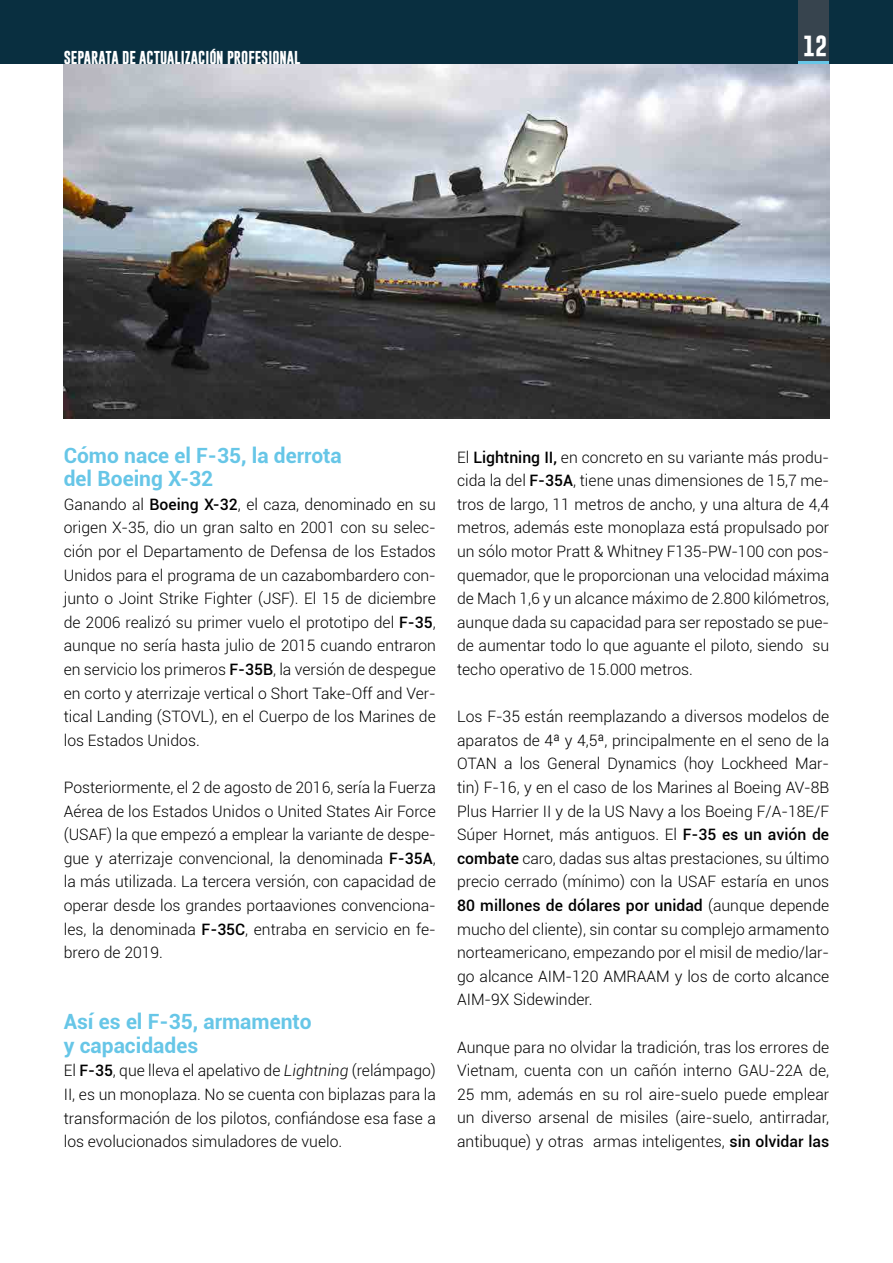
<style>
.page{position:relative;width:893px;height:1263px;background:#fff}
.page>*{position:absolute;margin:0;border:0;box-sizing:border-box;transform-origin:0 0}
.t1{font:700 21px/23.5px "Roboto";color:#67c6e7}
.t2{font:700 21px "Gobold";color:#fff;scale:1.06 1}
.t3{font:300 15.75px/23.5px "Roboto";color:#000;text-align:justify}
.t4{font:700 13.5px "Gobold";color:#fff}
.s1{font-weight:500}
.s2{font-style:italic}
</style>
<div class="page">
<div style="left:0;top:0;width:893px;height:64px;background:#092f40"></div>
<div style="left:798px;top:0;width:31px;height:64px;background:#37444e"></div>
<hr style="left:798px;top:61px;width:31px;height:3px;background:#67c6e7">
<img style="left:64px;top:64px;width:765px;height:355px">
<p class="t4" style="left:64px;top:49px;width:238px">SEPARATA DE ACTUALIZACIÓN PROFESIONAL</p>
<h1 class="t2" style="left:803px;top:32px;width:24px">12</h1>
<h1 class="t1" style="left:64px;top:443px;width:279px">Cómo nace el F-35, la derrota del Boeing X-32</h1>
<p class="t3" style="left:64px;top:492px;width:374px">Ganando al <span class="s1">Boeing X-32</span>, el caza, denominado en su origen X-35, dio un gran salto en 2001 con su selec&shy;ción por el Departamento de Defensa de los Estados Unidos para el programa de un cazabombardero con&shy;junto o Joint Strike Fighter (JSF). El 15 de diciembre de 2006 realizó su primer vuelo el prototipo del <span class="s1">F-35</span>, aunque no sería hasta julio de 2015 cuando entraron en servicio los primeros <span class="s1">F-35B</span>, la versión de despegue en corto y aterrizaje vertical o Short Take-Off and Ver&shy;tical Landing (STOVL), en el Cuerpo de los Marines de los Estados Unidos.</p>
<p class="t3" style="left:64px;top:775px;width:374px">Posteriormente, el 2 de agosto de 2016, sería la Fuerza Aérea de los Estados Unidos o United States Air Force (USAF) la que empezó a emplear la variante de despe&shy;gue y aterrizaje convencional, la denominada <span class="s1">F-35A</span>, la más utilizada. La tercera versión, con capacidad de operar desde los grandes portaaviones convenciona&shy;les, la denominada <span class="s1">F-35C</span>, entraba en servicio en fe&shy;brero de 2019.</p>
<h1 class="t1" style="left:64px;top:1009px;width:249px">Así es el F-35, armamento y capacidades</h1>
<p class="t3" style="left:64px;top:1058px;width:374px">El <span class="s1">F-35</span>, que lleva el apelativo de <span class="s2">Lightning</span> (relámpago)<br>II, es un monoplaza. No se cuenta con biplazas para la transformación de los pilotos, confiándose esa fase a los evolucionados simuladores de vuelo.</p>
<p class="t3" style="left:457px;top:445px;width:374px">El <span class="s1">Lightning II,</span> en concreto en su variante más produ&shy;cida la del <span class="s1">F-35A</span>, tiene unas dimensiones de 15,7 me&shy;tros de largo, 11 metros de ancho, y una altura de 4,4 metros, además este monoplaza está propulsado por un sólo motor Pratt &amp; Whitney F135-PW-100 con pos&shy;quemador, que le proporcionan una velocidad máxima de Mach 1,6 y un alcance máximo de 2.800 kilómetros, aunque dada su capacidad para ser repostado se pue&shy;de aumentar todo lo que aguante el piloto, siendo su techo operativo de 15.000 metros.</p>
<p class="t3" style="left:457px;top:704px;width:374px">Los F-35 están reemplazando a diversos modelos de aparatos de 4ª y 4,5ª, principalmente en el seno de la OTAN a los General Dynamics (hoy Lockheed Mar&shy;tin) F-16, y en el caso de los Marines al Boeing AV-8B Plus Harrier II y de la US Navy a los Boeing F/A-18E/F Súper Hornet, más antiguos. El <span class="s1">F-35 es un avión de combate</span> caro, dadas sus altas prestaciones, su último precio cerrado (mínimo) con la USAF estaría en unos <span class="s1">80 millones de dólares por unidad</span> (aunque depende mucho del cliente), sin contar su complejo armamento norteamericano, empezando por el misil de medio/lar&shy;go alcance AIM-120 AMRAAM y los de corto alcance AIM-9X Sidewinder.</p>
<p class="t3" style="left:457px;top:1035px;width:374px">Aunque para no olvidar la tradición, tras los errores de Vietnam, cuenta con un cañón interno GAU-22A de, 25 mm, además en su rol aire-suelo puede emplear un diverso arsenal de misiles (aire-suelo, antirradar, antibuque) y otras armas inteligentes, <span class="s1">sin olvidar las</span></p>
</div>
